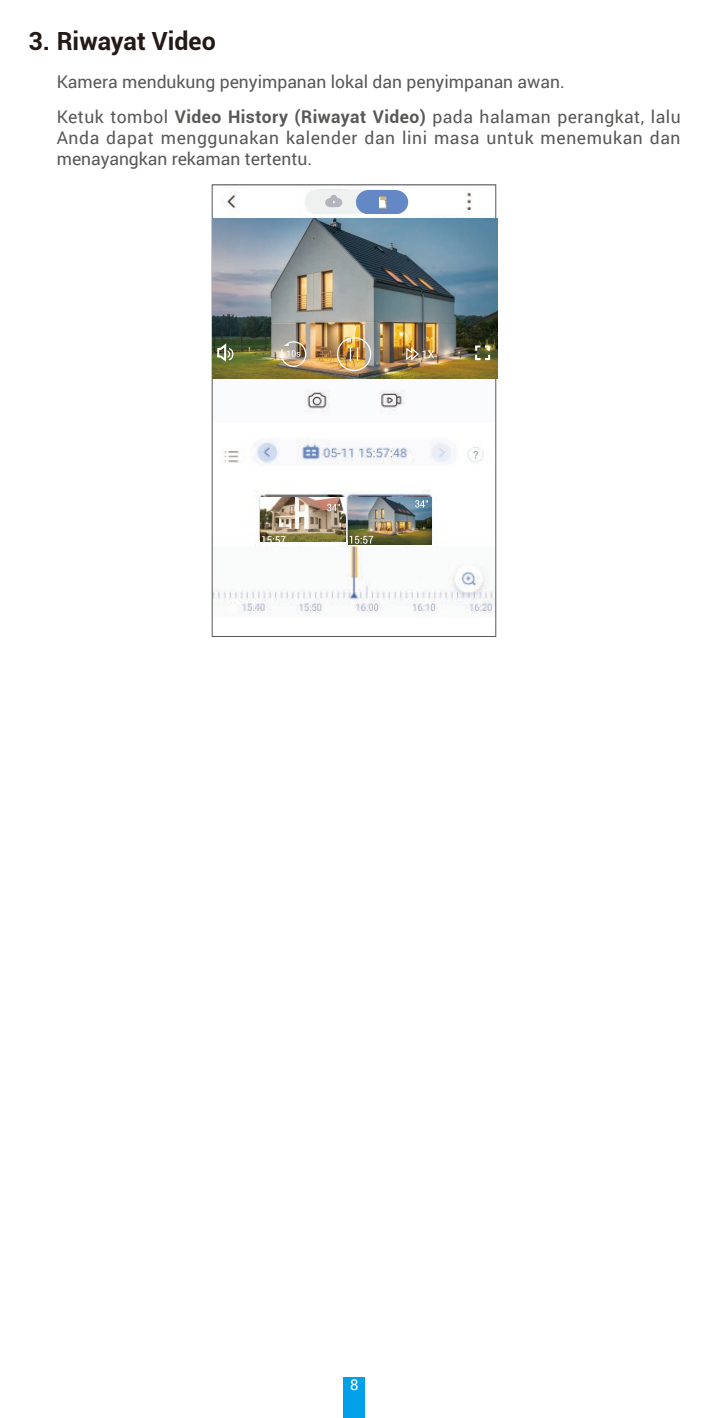
<style>
.page{position:relative;width:709px;height:1418px;background:#fff}
.page>*{position:absolute;margin:0;border:0;box-sizing:border-box;transform-origin:0 0}
.t1{font:700 25px "Roboto";color:#231916}
.t2{font:17.5px/35.2px "Roboto";color:#595857}
.t3{font:17.5px/21px "Roboto";letter-spacing:.025em;color:#595857}
.t4{font:15px "Roboto";color:#fff}
.s1{font-weight:700}
</style>
<div class="page">
<div style="left:344px;top:1376px;width:21px;height:41px;background:#00a1e9"></div>
<img style="left:212px;top:189px;width:283px;height:448px">
<img style="left:212px;top:218px;width:285px;height:160px">
<img style="left:348px;top:497px;width:83px;height:47px">
<svg style="left:349px;top:535px;width:24px;height:8px"></svg>
<svg style="left:415px;top:500px;width:13px;height:7px"></svg>
<img style="left:260px;top:497px;width:85px;height:44px">
<svg style="left:262px;top:536px;width:23px;height:8px"></svg>
<svg style="left:327px;top:504px;width:13px;height:7px"></svg>
<svg style="left:216px;top:341px;width:17px;height:23px"></svg>
<svg style="left:280px;top:340px;width:27px;height:27px"></svg>
<img style="left:336px;top:336px;width:98px;height:36px">
<svg style="left:474px;top:344px;width:17px;height:17px"></svg>
<div style="left:305px;top:190px;width:103px;height:24px;background:#eff1f0;border-radius:13px"></div>
<svg style="left:356px;top:190px;width:52px;height:24px"></svg>
<div style="left:305px;top:189px;width:51px;height:25px;background:#eff1f0;border-radius:13px"></div>
<div style="left:325px;top:198px;width:17px;height:9px;background:#b2b5bd;border-radius:5px"></div>
<svg style="left:330px;top:195px;width:7px;height:9px"></svg>
<h1 class="t1" style="left:28px;top:23px;width:189px">3. Riwayat Video</h1>
<p class="t2" style="left:57px;top:63px;width:625px">Kamera mendukung penyimpanan lokal dan penyimpanan awan.<br>Ketuk tombol <span class="s1">Video History (Riwayat Video)</span> pada halaman perangkat, lalu</p>
<p class="t3" style="left:57px;top:126px;width:625px">Anda dapat menggunakan kalender dan lini masa untuk menemukan dan menayangkan rekaman tertentu.</p>
<p class="t4" style="left:350px;top:1373px;width:10px">8</p>
</div>
